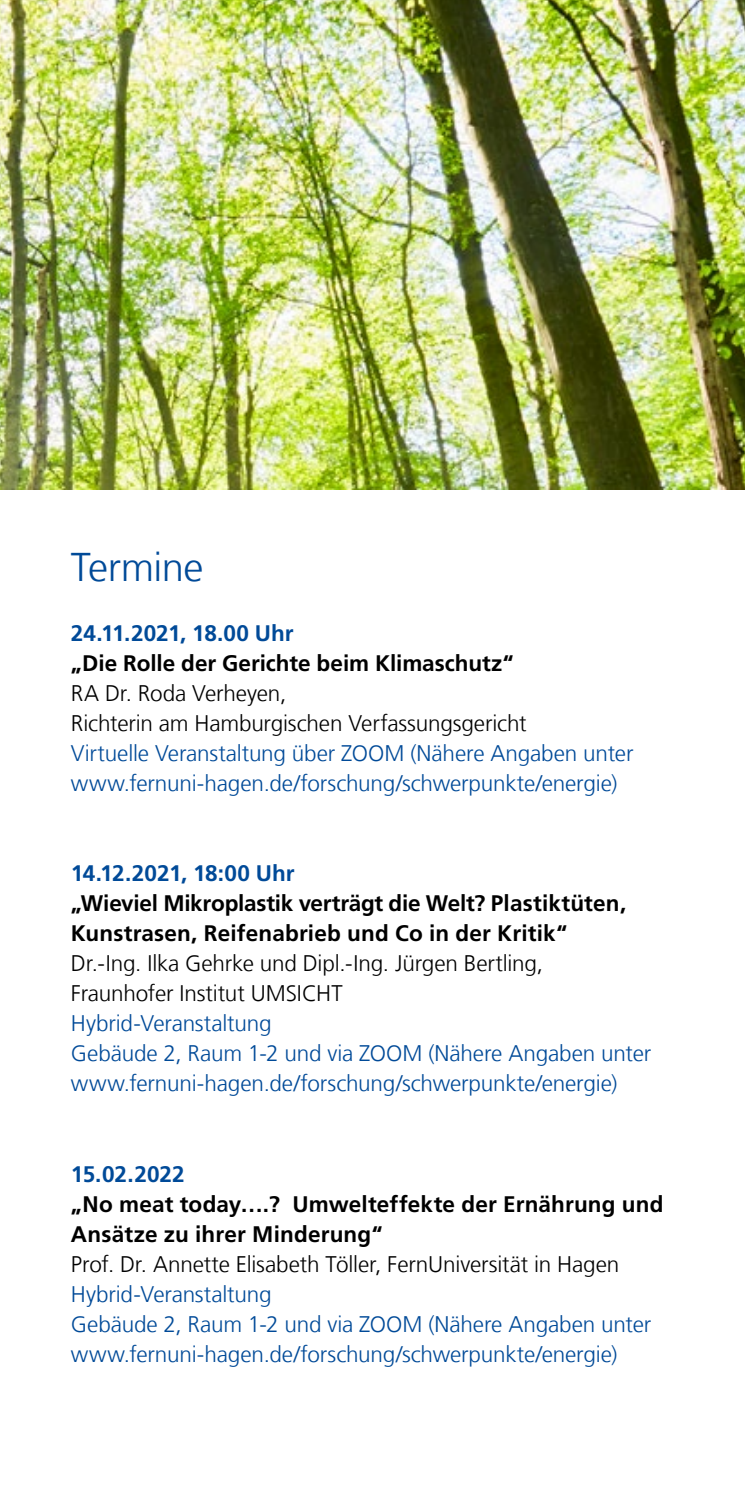
<style>
.page{position:relative;width:745px;height:1489px;background:#fff}
.page>*{position:absolute;margin:0;border:0;box-sizing:border-box;transform-origin:0 0}
.t1{font:300 40px "Frutiger LT Com";letter-spacing:-.015em;color:#004a98}
.t2{font:300 22.5px/30px "Frutiger LT Com";letter-spacing:-.005em;color:#004a98}
.t3{font:700 22.5px/30px "Frutiger LT Com";letter-spacing:.005em;color:#000}
.t4{font:300 22.5px "Frutiger LT Com";letter-spacing:-.005em;color:#000}
.t5{font:700 22.5px "Frutiger LT Com";color:#004a98}
</style>
<div class="page">
<img style="left:0;top:0;width:744px;height:489px">
<p class="t1" style="left:71px;top:544px;width:134px">Termine</p>
<p class="t5" style="left:71px;top:620px;width:224px">24.11.2021, 18.00 Uhr</p>
<p class="t3" style="left:71px;top:648px;width:444px">„Die Rolle der Gerichte beim Klimaschutz“</p>
<p class="t4" style="left:71px;top:680px;width:217px">RA Dr. Roda Verheyen,</p>
<p class="t4" style="left:71px;top:710px;width:457px">Richterin am Hamburgischen Verfassungsgericht</p>
<p class="t2" style="left:71px;top:738px;width:563px">Virtuelle Veranstaltung über ZOOM (Nähere Angaben unter www.fernuni-hagen.de/forschung/schwerpunkte/energie)</p>
<p class="t5" style="left:71px;top:860px;width:225px">14.12.2021, 18:00 Uhr</p>
<p class="t3" style="left:71px;top:888px;width:556px">„Wieviel Mikroplastik verträgt die Welt? Plastiktüten,<br>Kunstrasen, Reifenabrieb und Co in der Kritik“</p>
<p class="t4" style="left:71px;top:950px;width:473px">Dr.-Ing. Ilka Gehrke und Dipl.-Ing. Jürgen Bertling,</p>
<p class="t4" style="left:71px;top:980px;width:273px">Fraunhofer Institut UMSICHT</p>
<p class="t2" style="left:71px;top:1008px;width:202px">Hybrid-Veranstaltung</p>
<p class="t2" style="left:71px;top:1038px;width:581px">Gebäude 2, Raum 1-2 und via ZOOM (Nähere Angaben unter</p>
<p class="t2" style="left:71px;top:1068px;width:547px">www.fernuni-hagen.de/forschung/schwerpunkte/energie)</p>
<p class="t5" style="left:71px;top:1160px;width:115px">15.02.2022</p>
<p class="t3" style="left:71px;top:1188px;width:593px">„No meat today….? Umwelteffekte der Ernährung und<br>Ansätze zu ihrer Minderung“</p>
<p class="t4" style="left:71px;top:1250px;width:549px">Prof. Dr. Annette Elisabeth Töller, FernUniversität in Hagen</p>
<p class="t2" style="left:71px;top:1278px;width:202px">Hybrid-Veranstaltung</p>
<p class="t2" style="left:71px;top:1308px;width:581px">Gebäude 2, Raum 1-2 und via ZOOM (Nähere Angaben unter</p>
<p class="t2" style="left:71px;top:1338px;width:547px">www.fernuni-hagen.de/forschung/schwerpunkte/energie)</p>
</div>
